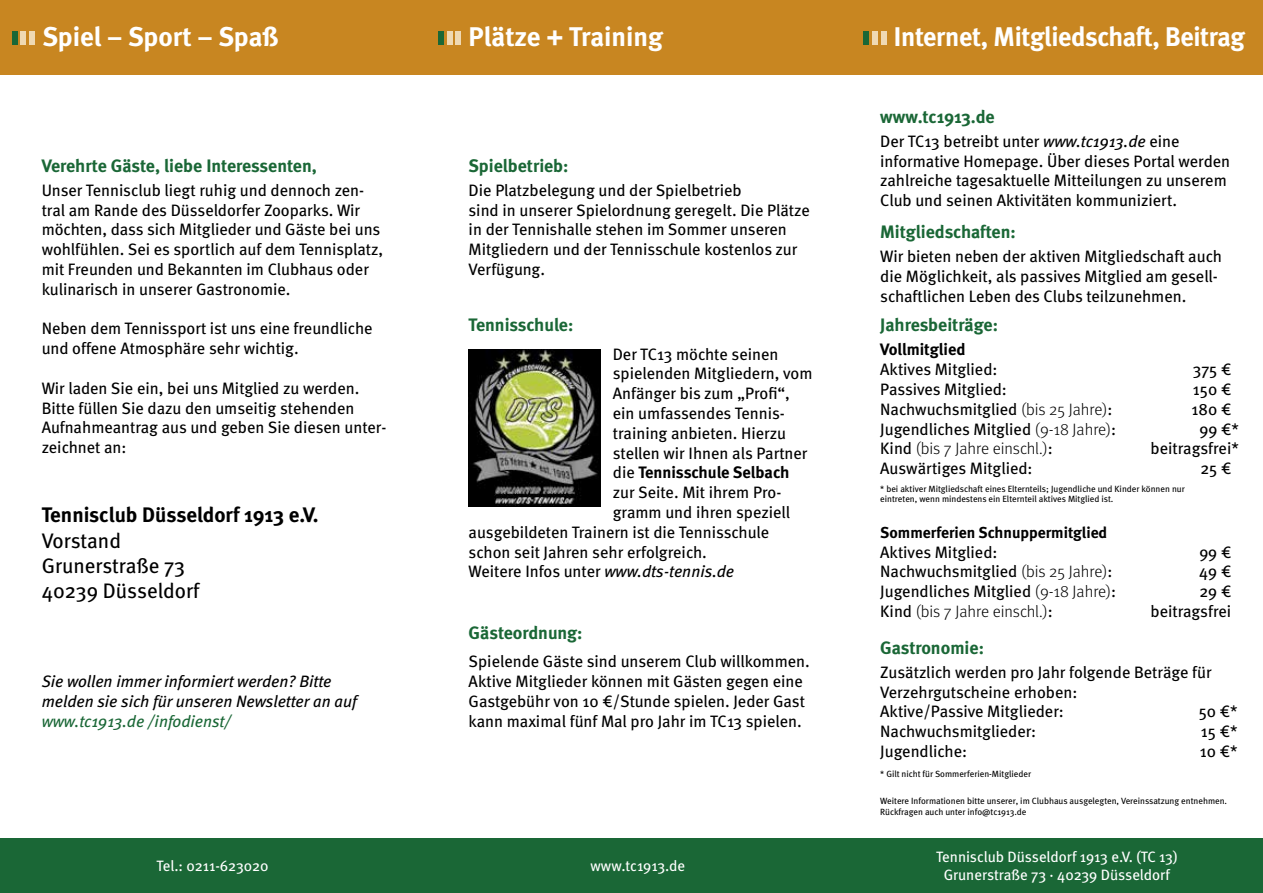
<style>
.page{position:relative;width:1263px;height:893px;background:#fff}
.page>*{position:absolute;margin:0;border:0;box-sizing:border-box;transform-origin:0 0}
.t1{font:700 27px "Meta";letter-spacing:-.01em;color:#fff}
.t2{font:21px/25.2px "Meta";color:#000}
.t3{font:700 21px "Meta";color:#000}
.t4{font:700 18px "Meta";color:#1a6736}
.t5{font:16.5px/19.8px "Meta";color:#000}
.t6{font:italic 16.5px/19.8px "Meta";color:#000}
.t7{font:300 16.5px "Meta";letter-spacing:-.005em;color:#000}
.t8{font:700 16.5px "Meta";letter-spacing:-.005em;color:#000}
.t9{font:italic 16.5px "Meta";color:#1a6736}
.t10{font:700 15.75px "Meta";color:#000}
.t11{font:15px/18px "Meta";color:#fff;text-align:center}
.t12{font:9px/10.8px "Meta";color:#000}
.s1{font-weight:400}
.s2{font-style:italic}
.s3{font-weight:300}
</style>
<div class="page">
<div style="left:0;top:0;width:1263px;height:74px;background:#c88621"></div>
<div style="left:425px;top:839px;width:425px;height:54px;background:#1a6736"></div>
<div style="left:438px;top:31px;width:6px;height:14px;background:#1a6736"></div>
<div style="left:447px;top:31px;width:6px;height:14px;background:#efd9b3"></div>
<div style="left:455px;top:31px;width:6px;height:14px;background:#efd9b3"></div>
<div style="left:12px;top:31px;width:6px;height:14px;background:#1a6736"></div>
<div style="left:20px;top:31px;width:6px;height:14px;background:#efd9b3"></div>
<div style="left:29px;top:31px;width:6px;height:14px;background:#efd9b3"></div>
<div style="left:863px;top:31px;width:6px;height:14px;background:#1a6736"></div>
<div style="left:872px;top:31px;width:6px;height:14px;background:#efd9b3"></div>
<div style="left:881px;top:31px;width:5px;height:14px;background:#efd9b3"></div>
<div style="left:850px;top:839px;width:413px;height:54px;background:#1a6736"></div>
<div style="left:0;top:839px;width:425px;height:54px;background:#1a6736"></div>
<img style="left:469px;top:350px;width:131px;height:156px">
<h1 class="t1" style="left:42px;top:19px;width:238px">Spiel – Sport – Spaß</h1>
<h1 class="t1" style="left:469px;top:19px;width:196px">Plätze + Training</h1>
<p class="t4" style="left:42px;top:154px;width:277px">Verehrte Gäste, liebe Interessenten,</p>
<p class="t5" style="left:42px;top:180px;width:343px">Unser Tennisclub liegt ruhig und dennoch zen&shy;tral am Rande des Düsseldorfer Zooparks. Wir möchten, dass sich Mitglieder und Gäste bei uns wohlfühlen. Sei es sportlich auf dem Tennisplatz, mit Freunden und Bekannten im Clubhaus oder kulinarisch in unserer Gastronomie.</p>
<p class="t5" style="left:42px;top:318px;width:332px">Neben dem Tennissport ist uns eine freundliche und offene Atmosphäre sehr wichtig.</p>
<p class="t5" style="left:42px;top:378px;width:346px">Wir laden Sie ein, bei uns Mitglied zu werden.<br>Bitte füllen Sie dazu den umseitig stehenden Aufnahmeantrag aus und geben Sie diesen unter&shy;zeichnet an:</p>
<p class="t3" style="left:42px;top:502px;width:278px">Tennisclub Düsseldorf 1913 e.V.</p>
<p class="t2" style="left:42px;top:527px;width:159px">Vorstand<br>Grunerstraße 73<br>40239 Düsseldorf</p>
<p class="t6" style="left:42px;top:671px;width:316px">Sie wollen immer informiert werden? Bitte melden sie sich für unseren Newsletter an auf</p>
<p class="t9" style="left:42px;top:710px;width:191px">www.tc1913.de /infodienst/</p>
<p class="t4" style="left:469px;top:154px;width:101px">Spielbetrieb:</p>
<p class="t5" style="left:469px;top:180px;width:343px">Die Platzbelegung und der Spielbetrieb<br>sind in unserer Spielordnung geregelt. Die Plätze in der Tennishalle stehen im Sommer unseren Mitgliedern und der Tennisschule kostenlos zur Verfügung.</p>
<p class="t4" style="left:469px;top:314px;width:106px">Tennisschule:</p>
<p class="t5" style="left:613px;top:344px;width:167px">Der TC13 möchte seinen</p>
<p class="t5" style="left:613px;top:363px;width:201px">spielenden Mitgliedern, vom</p>
<p class="t5" style="left:613px;top:383px;width:179px">Anfänger bis zum „Profi“,</p>
<p class="t5" style="left:613px;top:403px;width:173px">ein umfassendes Tennis-</p>
<p class="t5" style="left:613px;top:423px;width:175px">training anbieten. Hierzu</p>
<p class="t5" style="left:613px;top:443px;width:196px">stellen wir Ihnen als Partner</p>
<p class="t8" style="left:613px;top:462px;width:178px"><span class="s1">die</span> Tennisschule Selbach</p>
<p class="t5" style="left:613px;top:482px;width:170px">zur Seite. Mit ihrem Pro-</p>
<p class="t5" style="left:613px;top:502px;width:179px">gramm und ihren speziell</p>
<p class="t5" style="left:469px;top:522px;width:302px">ausgebildeten Trainern ist die Tennisschule</p>
<p class="t5" style="left:469px;top:542px;width:240px">schon seit Jahren sehr erfolgreich.</p>
<p class="t5" style="left:469px;top:561px;width:267px">Weitere Infos unter <span class="s2">www.dts-tennis.de</span></p>
<p class="t4" style="left:469px;top:621px;width:115px">Gästeordnung:</p>
<p class="t5" style="left:469px;top:651px;width:343px">Spielende Gäste sind unserem Club willkommen.<br>Aktive Mitglieder können mit Gästen gegen eine Gastgebühr von 10 €/Stunde spielen. Jeder Gast kann maximal fünf Mal pro Jahr im TC13 spielen.</p>
<p class="t11" style="left:157px;top:856px;width:114px">Tel.: 0211-623020</p>
<p class="t11" style="left:590px;top:856px;width:96px">www.tc1913.de</p>
<h1 class="t1" style="left:894px;top:19px;width:353px">Internet, Mitgliedschaft, Beitrag</h1>
<p class="t4" style="left:880px;top:105px;width:116px">www.tc1913.de</p>
<p class="t5" style="left:880px;top:131px;width:351px">Der TC13 betreibt unter <span class="s2">www.tc1913.de</span> eine informative Homepage. Über dieses Portal werden zahlreiche tagesaktuelle Mitteilungen zu unserem Club und seinen Aktivitäten kommuniziert.</p>
<p class="t4" style="left:880px;top:221px;width:137px">Mitgliedschaften:</p>
<p class="t5" style="left:880px;top:246px;width:343px">Wir bieten neben der aktiven Mitgliedschaft auch die Möglichkeit, als passives Mitglied am gesell&shy;schaftlichen Leben des Clubs teilzunehmen.</p>
<p class="t4" style="left:880px;top:314px;width:119px">Jahresbeiträge:</p>
<p class="t8" style="left:880px;top:339px;width:87px">Vollmitglied</p>
<p class="t5" style="left:880px;top:359px;width:119px">Aktives Mitglied:</p>
<p class="t5" style="left:1193px;top:359px;width:40px">375 €</p>
<p class="t5" style="left:880px;top:379px;width:128px">Passives Mitglied:</p>
<p class="t5" style="left:1193px;top:379px;width:40px">150 €</p>
<p class="t5" style="left:880px;top:399px;width:234px">Nachwuchsmitglied <span class="s3">(bis 25 Jahre)</span>:</p>
<p class="t5" style="left:1191px;top:399px;width:41px">180 €</p>
<p class="t5" style="left:880px;top:418px;width:237px">Jugendliches Mitglied <span class="s3">(9-18 Jahre)</span>:</p>
<p class="t5" style="left:1199px;top:418px;width:41px">99 €*</p>
<p class="t7" style="left:880px;top:439px;width:174px"><span class="s1">Kind</span> (bis 7 Jahre einschl.)<span class="s1">:</span></p>
<p class="t5" style="left:1150px;top:438px;width:90px">beitragsfrei*</p>
<p class="t5" style="left:880px;top:458px;width:154px">Auswärtiges Mitglied:</p>
<p class="t5" style="left:1200px;top:458px;width:32px">25 €</p>
<p class="t12" style="left:880px;top:483px;width:306px">* bei aktiver Mitgliedschaft eines Elternteils; Jugendliche und Kinder können nur eintreten, wenn mindestens ein Elternteil aktives Mitglied ist.</p>
<p class="t10" style="left:880px;top:522px;width:229px">Sommerferien Schnuppermitglied</p>
<p class="t5" style="left:880px;top:541px;width:119px">Aktives Mitglied:</p>
<p class="t5" style="left:1199px;top:541px;width:33px">99 €</p>
<p class="t5" style="left:880px;top:561px;width:234px">Nachwuchsmitglied <span class="s3">(bis 25 Jahre)</span>:</p>
<p class="t5" style="left:1199px;top:561px;width:34px">49 €</p>
<p class="t5" style="left:880px;top:581px;width:237px">Jugendliches Mitglied <span class="s3">(9-18 Jahre)</span>:</p>
<p class="t5" style="left:1199px;top:581px;width:33px">29 €</p>
<p class="t7" style="left:880px;top:602px;width:174px"><span class="s1">Kind</span> (bis 7 Jahre einschl.)<span class="s1">:</span></p>
<p class="t5" style="left:1150px;top:601px;width:82px">beitragsfrei</p>
<p class="t4" style="left:880px;top:636px;width:105px">Gastronomie:</p>
<p class="t5" style="left:880px;top:662px;width:333px">Zusätzlich werden pro Jahr folgende Beträge für<br>Verzehrgutscheine erhoben:<br>Aktive/Passive Mitglieder:</p>
<p class="t5" style="left:1199px;top:701px;width:40px">50 €*</p>
<p class="t5" style="left:880px;top:721px;width:157px">Nachwuchsmitglieder:</p>
<p class="t5" style="left:1201px;top:721px;width:38px">15 €*</p>
<p class="t5" style="left:880px;top:741px;width:88px">Jugendliche:</p>
<p class="t5" style="left:1200px;top:741px;width:39px">10 €*</p>
<p class="t12" style="left:880px;top:768px;width:152px">* Gilt nicht für Sommerferien-Mitglieder</p>
<p class="t12" style="left:880px;top:795px;width:348px">Weitere Informationen bitte unserer, im Clubhaus ausgelegten, Vereinssatzung entnehmen.<br>Rückfragen auch unter info@tc1913.de</p>
<p class="t11" style="left:936px;top:847px;width:243px">Tennisclub Düsseldorf 1913 e.V. (TC 13)<br>Grunerstraße 73 · 40239 Düsseldorf</p>
</div>
